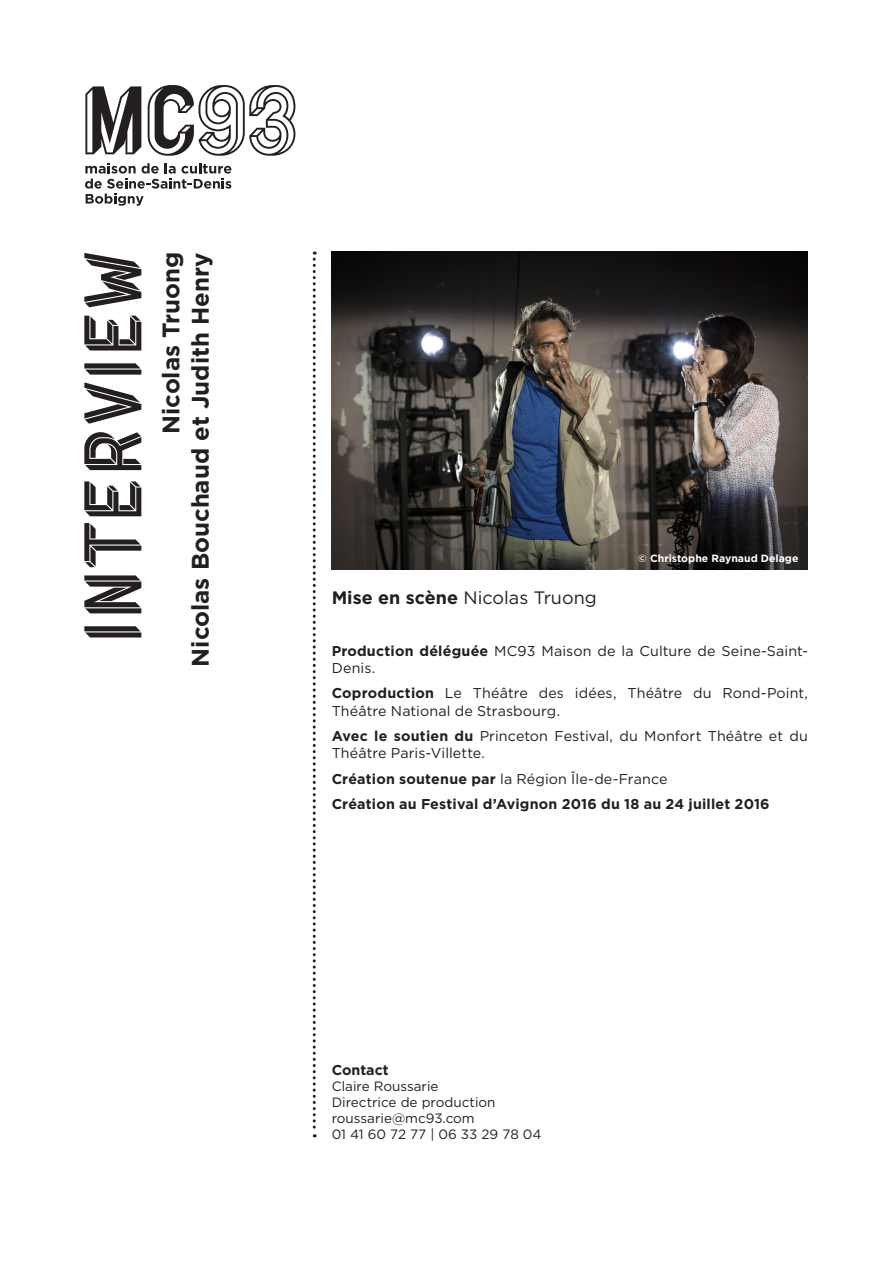
<style>
.page{position:relative;width:893px;height:1263px;background:#fff}
.page>*{position:absolute;margin:0;border:0;box-sizing:border-box;transform-origin:0 0}
.titre{font:700 76.5px "Utopia";color:#231f20}
.spectacle{font:700 24px "Gotham";color:#231f20}
.infos_pratiques{font:18px "Gotham";color:#231f20}
.oeuvre{font:14.25px/17.1px "Gotham";letter-spacing:.005em;color:#231f20}
.oeuvre-2{font:700 14.25px "Gotham";letter-spacing:.01em;color:#231f20}
.distribution{font:700 14.25px "Gotham";color:#231f20}
.distribution-2{font:13.5px "Gotham";color:#231f20}
.oeuvre-3{font:700 10.5px "Gotham";color:#fff}
.s1{font-weight:700}
</style>
<div class="page">
<img style="left:332px;top:252px;width:476px;height:317px">
<svg style="left:313px;top:252px;width:3px;height:885px"></svg>
<svg style="left:85px;top:86px;width:56px;height:68px"></svg>
<svg style="left:148px;top:85px;width:147px;height:71px"></svg>
<svg style="left:85px;top:163px;width:146px;height:43px"></svg>
<p class="titre" style="left:61px;top:644px;width:394px;rotate:-90deg">interview</p>
<p class="spectacle" style="left:155px;top:434px;width:184px;rotate:-90deg">Nicolas Truong</p>
<p class="spectacle" style="left:184px;top:667px;width:415px;rotate:-90deg">Nicolas Bouchaud et Judith Henry</p>
<p class="oeuvre-3" style="left:638px;top:551px;width:162px">© Christophe Raynaud Delage</p>
<p class="infos_pratiques" style="left:332px;top:586px;width:267px"><span class="s1">Mise en scène</span> Nicolas Truong</p>
<p class="oeuvre" style="left:332px;top:642px;width:478px"><span class="s1">Production déléguée</span> MC93 Maison de la Culture de Seine-Saint-<br>Denis.</p>
<p class="oeuvre" style="left:332px;top:684px;width:478px"><span class="s1">Coproduction</span> Le Théâtre des idées, Théâtre du Rond-Point,<br>Théâtre National de Strasbourg.</p>
<p class="oeuvre" style="left:332px;top:727px;width:478px"><span class="s1">Avec le soutien du</span> Princeton Festival, du Monfort Théâtre et du<br>Théâtre Paris-Villette.</p>
<p class="oeuvre" style="left:332px;top:770px;width:337px"><span class="s1">Création soutenue par</span> la Région Île-de-France</p>
<p class="oeuvre-2" style="left:332px;top:795px;width:440px">Création au Festival d’Avignon 2016 du 18 au 24 juillet 2016</p>
<p class="distribution" style="left:332px;top:1060px;width:59px">Contact</p>
<p class="distribution-2" style="left:332px;top:1077px;width:108px">Claire Roussarie</p>
<p class="distribution-2" style="left:332px;top:1093px;width:165px">Directrice de production</p>
<p class="distribution-2" style="left:332px;top:1110px;width:145px">roussarie@mc93.com</p>
<p class="distribution-2" style="left:332px;top:1126px;width:211px">01 41 60 72 77 | 06 33 29 78 04</p>
</div>
